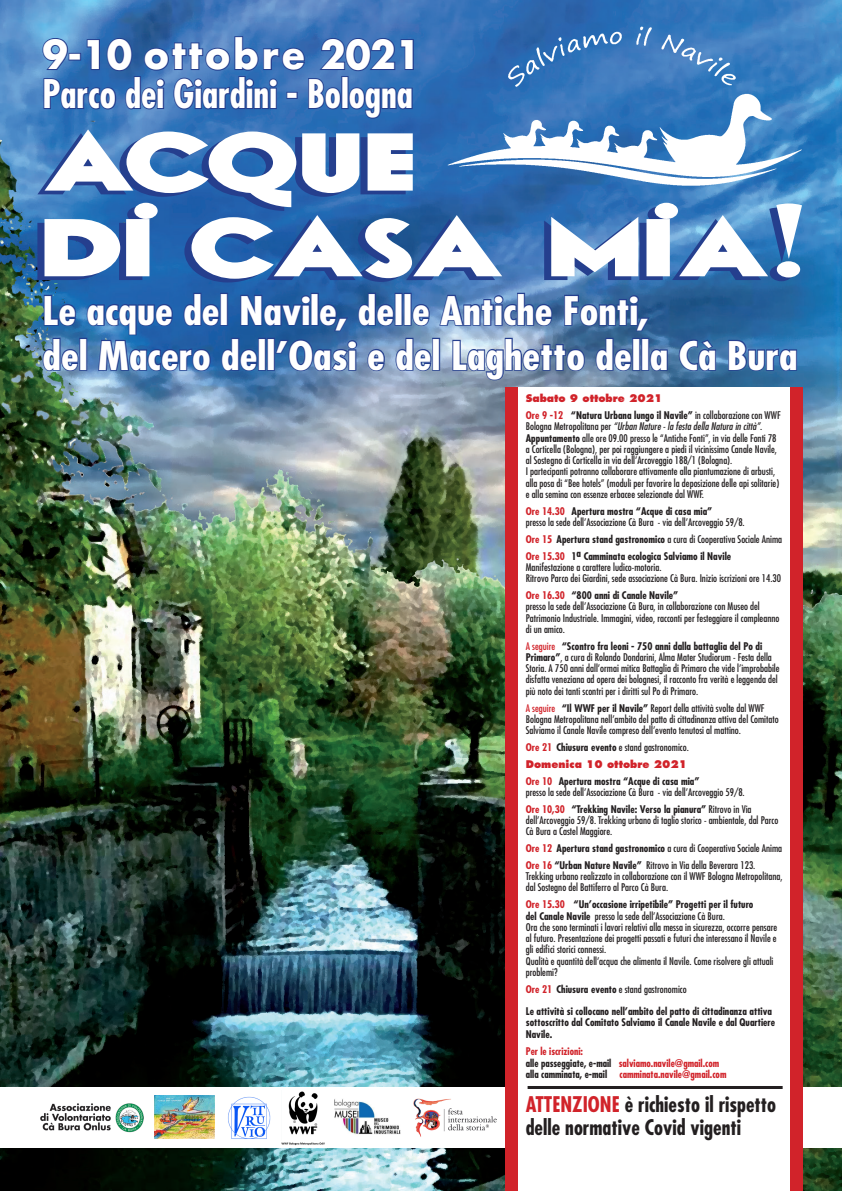
<style>
.page{position:relative;width:842px;height:1191px;background:#fff}
.page>*{position:absolute;margin:0;border:0;box-sizing:border-box;transform-origin:0 0}
.t1{font:800 81.1px "Geomancy";letter-spacing:-.025em;color:#fff;scale:1.44 1}
.t2{font:700 condensed 38.3px "Futura";color:#fff;scale:1.11 1}
.t3{font:700 condensed 38.3px "Futura";color:#fff}
.t4{font:700 38.3px "Futura";letter-spacing:.09em;color:#fff}
.t5{font:700 condensed 21px/23px "Futura";color:#231f20}
.t6{font:condensed 10.3px/11.2px "Futura";color:#231f20}
.t7{font:700 condensed 10.3px/11.2px "Futura";color:#231f20}
.t8{font:700 condensed 10.3px "Futura";color:#d1232a}
.t9{font:800 10.3px "Futura";color:#d1232a}
.s1{font-weight:700;color:#d1232a}
.s2{font-weight:700}
.s3{font-style:italic}
.s4{color:#d1232a}
.s5{color:#231f20}
</style>
<div class="page">
<img style="left:0;top:0;width:842px;height:1086px">
<img style="left:436px;top:17px;width:393px;height:184px">
<svg style="left:41px;top:35px;width:374px;height:85px;background:#3669af"></svg>
<svg style="left:43px;top:294px;width:34px;height:33px"></svg>
<svg style="left:42px;top:337px;width:38px;height:35px"></svg>
<div style="left:79px;top:338px;width:8px;height:33px;border:2px solid #253f8e"></div>
<svg style="left:86px;top:292px;width:583px;height:89px;background:#446fa8"></svg>
<svg style="left:678px;top:338px;width:39px;height:34px"></svg>
<svg style="left:727px;top:338px;width:71px;height:34px;background:#3368a8"></svg>
<img style="left:40px;top:1103px;width:104px;height:29px">
<img style="left:228px;top:1096px;width:43px;height:43px">
<img style="left:282px;top:1091px;width:43px;height:55px">
<img style="left:154px;top:1095px;width:61px;height:43px">
<img style="left:334px;top:1099px;width:67px;height:36px">
<img style="left:413px;top:1098px;width:83px;height:39px">
<img style="left:0;top:1148px;width:842px;height:43px">
<div style="left:517px;top:387px;width:274px;height:804px;background:#fff"></div>
<div style="left:505px;top:388px;width:12px;height:803px;background:#d1232a"></div>
<div style="left:791px;top:388px;width:12px;height:803px;background:#d1232a"></div>
<hr style="left:528px;top:1086px;width:255px;height:3px;background:#231f20">
<p class="t4" style="left:43px;top:28px;width:380px">9-10 ottobre 2021</p>
<p class="t3" style="left:43px;top:69px;width:372px">Parco dei Giardini - Bologna</p>
<p class="t1" style="left:45px;top:101px;width:264px">ACQUE</p>
<p class="t1" style="left:45px;top:187px;width:533px">DI CASA MIA!</p>
<p class="t2" style="left:43px;top:286px;width:548px">Le acque del Navile, delle Antiche Fonti,</p>
<p class="t2" style="left:43px;top:331px;width:682px">del Macero dell’Oasi e del Laghetto della Cà Bura</p>
<p class="t9" style="left:526px;top:392px;width:138px">Sabato 9 ottobre 2021</p>
<p class="t6" style="left:526px;top:409px;width:256px"><span class="s1">Ore 9 -12</span> <span class="s2">“Natura Urbana lungo il Navile”</span> in collaborazione con WWF<br>Bologna Metropolitana per <span class="s3">“Urban Nature - la festa della Natura in città”</span>.</p>
<p class="t6" style="left:526px;top:432px;width:252px"><span class="s2">Appuntamento</span> alle ore 09.00 presso le “Antiche Fonti”, in via delle Fonti 78</p>
<p class="t6" style="left:526px;top:443px;width:253px">a Corticella (Bologna), per poi raggiungere a piedi il vicinissimo Canale Navile, al Sostegno di Corticella in via dell’Arcoveggio 188/1 (Bologna).</p>
<p class="t6" style="left:526px;top:466px;width:255px">I partecipanti potranno collaborare attivamente alla piantumazione di arbusti, alla posa di “Bee hotels” (moduli per favorire la deposizione delle api solitarie) e alla semina con essenze erbacee selezionate dal WWF.</p>
<p class="t7" style="left:526px;top:505px;width:188px"><span class="s4">Ore 14.30</span> Apertura mostra “Acque di casa mia”</p>
<p class="t6" style="left:526px;top:516px;width:220px">presso la sede dell’Associazione Cà Bura - via dell’Arcoveggio 59/8.</p>
<p class="t6" style="left:526px;top:533px;width:258px"><span class="s1">Ore 15</span> <span class="s2">Apertura stand gastronomico</span> a cura di Cooperativa Sociale Anima</p>
<p class="t7" style="left:526px;top:550px;width:207px"><span class="s4">Ore 15.30</span> 1a Camminata ecologica Salviamo il Navile</p>
<p class="t6" style="left:526px;top:561px;width:137px">Manifestazione a carattere ludico-motoria.</p>
<p class="t6" style="left:526px;top:572px;width:257px">Ritrovo Parco dei Giardini, sede associazione Cà Bura. Inizio iscrizioni ore 14.30</p>
<p class="t7" style="left:526px;top:589px;width:154px"><span class="s4">Ore 16.30</span> “800 anni di Canale Navile”</p>
<p class="t6" style="left:526px;top:600px;width:255px">presso la sede dell’Associazione Cà Bura, in collaborazione con Museo del<br>Patrimonio Industriale. Immagini, video, racconti per festeggiare il compleanno di un amico.</p>
<p class="t6" style="left:526px;top:640px;width:255px"><span class="s4">A seguire</span> <span class="s2">“Scontro fra leoni - 750 anni dalla battaglia del Po di Primaro”</span>, a cura di Rolando Dondarini, Alma Mater Studiorum - Festa della Storia. A 750 anni dall’ormai mitica Battaglia di Primaro che vide l’improbabile disfatta veneziana ad opera dei bolognesi, il racconto fra verità e leggenda del più noto dei tanti scontri per i diritti sul Po di Primaro.</p>
<p class="t6" style="left:526px;top:702px;width:254px"><span class="s4">A seguire</span> <span class="s2">“Il WWF per il Navile”</span> Report della attività svolte dal WWF<br>Bologna Metropolitana nell’ambito del patto di cittadinanza attiva del Comitato<br>Salviamo il Canale Navile compreso dell’evento tenutosi al mattino.</p>
<p class="t6" style="left:526px;top:741px;width:165px"><span class="s1">Ore 21</span> <span class="s2">Chiusura evento</span> e stand gastronomico.</p>
<p class="t9" style="left:526px;top:757px;width:163px">Domenica 10 ottobre 2021</p>
<p class="t7" style="left:526px;top:775px;width:175px"><span class="s4">Ore 10</span> Apertura mostra “Acque di casa mia”</p>
<p class="t6" style="left:526px;top:786px;width:220px">presso la sede dell’Associazione Cà Bura - via dell’Arcoveggio 59/8.</p>
<p class="t6" style="left:526px;top:803px;width:254px"><span class="s1">Ore 10,30</span> <span class="s2">“Trekking Navile: Verso la pianura”</span> Ritrovo in Via dell’Arcoveggio 59/8. Trekking urbano di taglio storico - ambientale, dal Parco<br>Cà Bura a Castel Maggiore.</p>
<p class="t6" style="left:526px;top:842px;width:258px"><span class="s1">Ore 12</span> <span class="s2">Apertura stand gastronomico</span> a cura di Cooperativa Sociale Anima</p>
<p class="t6" style="left:526px;top:859px;width:231px"><span class="s1">Ore 16</span> <span class="s2">“Urban Nature Navile”</span> Ritrovo in Via della Beverara 123.</p>
<p class="t6" style="left:526px;top:870px;width:258px">Trekking urbano realizzato in collaborazione con il WWF Bologna Metropolitana,</p>
<p class="t6" style="left:526px;top:881px;width:144px">dal Sostegno del Battiferro al Parco Cà Bura.</p>
<p class="t7" style="left:526px;top:898px;width:229px"><span class="s4">Ore 15.30</span> “Un’occasione irripetibile” Progetti per il futuro</p>
<p class="t6" style="left:526px;top:910px;width:201px"><span class="s2">del Canale Navile</span> presso la sede dell’Associazione Cà Bura.</p>
<p class="t6" style="left:526px;top:921px;width:253px;text-align:justify">Ora che sono terminati i lavori relativi alla messa in sicurezza, occorre pensare al futuro. Presentazione dei progetti passati e futuri che interessano il Navile e gli edifici storici connessi.</p>
<p class="t6" style="left:526px;top:955px;width:249px">Qualità e quantità dell’acqua che alimenta il Navile. Come risolvere gli attuali problemi?</p>
<p class="t6" style="left:526px;top:983px;width:162px"><span class="s1">Ore 21</span> <span class="s2">Chiusura evento</span> e stand gastronomico</p>
<p class="t7" style="left:526px;top:1005px;width:251px">Le attività si collocano nell’ambito del patto di cittadinanza attiva sottoscritto dal Comitato Salviamo il Canale Navile e dal Quartiere<br>Navile.</p>
<p class="t8" style="left:526px;top:1045px;width:59px">Per le iscrizioni:</p>
<p class="t8" style="left:526px;top:1056px;width:195px"><span class="s5">alle passeggiate, e-mail</span> salviamo.navile@gmail.com</p>
<p class="t8" style="left:526px;top:1067px;width:202px"><span class="s5">alla camminata, e-mail</span> camminata.navile@gmail.com</p>
<p class="t5" style="left:526px;top:1092px;width:252px"><span class="s4">ATTENZIONE</span> è richiesto il rispetto delle normative Covid vigenti</p>
</div>
